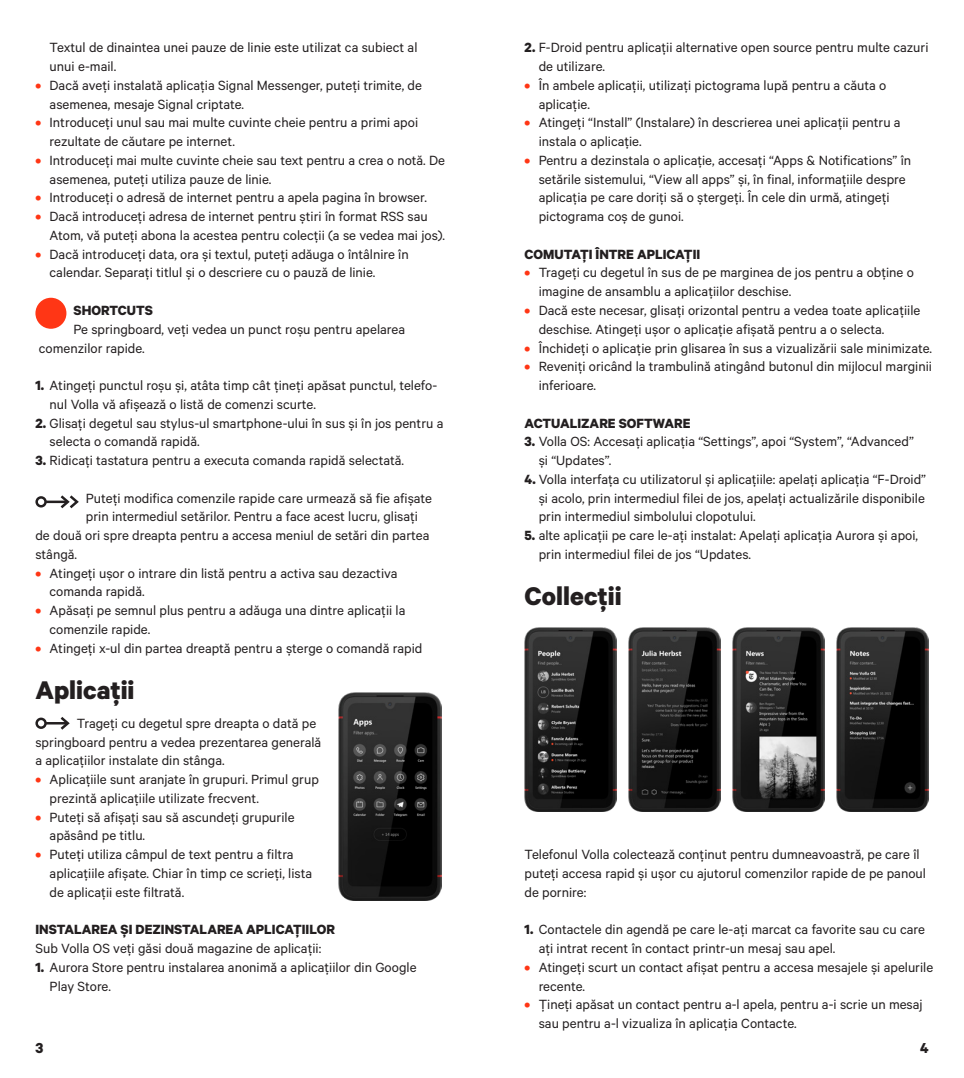
<style>
.page{position:relative;width:964px;height:1078px;background:#fff}
.page>*{position:absolute;margin:0;border:0;box-sizing:border-box;transform-origin:0 0}
.Page_Title{font:700 28.75px "Calibre";color:#231f20}
.t1{font:700 16.25px "Calibre";color:#231f20}
.Small_Paragraph{font:15px/18.8px "Calibre";color:#231f20}
.All_Caps_small_small{font:700 15px "Calibre";color:#231f20}
.Indented_small_small{font:15px/18.8px "Calibre";color:#231f20}
.s1{font-weight:700;color:#ff3615}
.s2{font-weight:700}
</style>
<div class="page">
<svg style="left:38px;top:496px;width:20px;height:9px"></svg>
<div style="left:35px;top:496px;width:12px;height:11px;border:2px solid #231f20;border-radius:50%"></div>
<hr style="left:46px;top:500px;width:20px;height:3px;background:#231f20">
<svg style="left:58px;top:495px;width:21px;height:14px"></svg>
<div style="left:35px;top:298px;width:31px;height:31px;background:#ff3615;border-radius:50%"></div>
<div style="left:35px;top:717px;width:12px;height:11px;border:2px solid #231f20;border-radius:50%"></div>
<hr style="left:46px;top:721px;width:20px;height:3px;background:#231f20">
<svg style="left:58px;top:717px;width:12px;height:13px"></svg>
<img style="left:338px;top:692px;width:104px;height:208px">
<img style="left:524px;top:627px;width:92px;height:184px">
<img style="left:628px;top:627px;width:92px;height:184px">
<img style="left:732px;top:627px;width:92px;height:184px">
<img style="left:836px;top:627px;width:92px;height:184px">
<p class="Indented_small_small" style="left:50px;top:38px;width:369px">Textul de dinaintea unei pauze de linie este utilizat ca subiect al unui e-mail.</p>
<p class="Small_Paragraph" style="left:50px;top:75px;width:374px;text-indent:-14px"><span class="s1">•</span> Dacă aveţi instalată aplicaţia Signal Messenger, puteţi trimite, de asemenea, mesaje Signal criptate.</p>
<p class="Small_Paragraph" style="left:50px;top:113px;width:370px;text-indent:-14px"><span class="s1">•</span> Introduceţi unul sau mai multe cuvinte cheie pentru a primi apoi rezultate de căutare pe internet.</p>
<p class="Small_Paragraph" style="left:50px;top:150px;width:397px;text-indent:-14px"><span class="s1">•</span> Introduceţi mai multe cuvinte cheie sau text pentru a crea o notă. De asemenea, puteţi utiliza pauze de linie.</p>
<p class="Small_Paragraph" style="left:35px;top:188px;width:393px"><span class="s1">•</span> Introduceţi o adresă de internet pentru a apela pagina în browser.</p>
<p class="Small_Paragraph" style="left:50px;top:206px;width:397px;text-indent:-14px"><span class="s1">•</span> Dacă introduceţi adresa de internet pentru știri în format RSS sau<br>Atom, vă puteţi abona la acestea pentru colecţii (a se vedea mai jos).</p>
<p class="Small_Paragraph" style="left:50px;top:244px;width:361px;text-indent:-14px"><span class="s1">•</span> Dacă introduceţi data, ora și textul, puteţi adăuga o întâlnire în calendar. Separaţi titlul și o descriere cu o pauză de linie.</p>
<p class="All_Caps_small_small" style="left:74px;top:301px;width:81px">SHORTCUTS</p>
<p class="Small_Paragraph" style="left:39px;top:319px;width:368px;text-indent:35px">Pe springboard, veţi vedea un punct roșu pentru apelarea comenzilor rapide.</p>
<p class="Small_Paragraph" style="left:50px;top:375px;width:389px;text-indent:-14px"><span class="s2">1.</span> Atingeţi punctul roșu și, atâta timp cât ţineţi apăsat punctul, telefo&shy;nul Volla vă afișează o listă de comenzi scurte.</p>
<p class="Small_Paragraph" style="left:50px;top:413px;width:395px;text-indent:-14px"><span class="s2">2.</span> Glisaţi degetul sau stylus-ul smartphone-ului în sus și în jos pentru a selecta o comandă rapidă.</p>
<p class="Small_Paragraph" style="left:35px;top:450px;width:370px"><span class="s2">3.</span> Ridicaţi tastatura pentru a executa comanda rapidă selectată.</p>
<p class="Small_Paragraph" style="left:86px;top:488px;width:348px">Puteţi modifica comenzile rapide care urmează să fie afișate</p>
<p class="Small_Paragraph" style="left:86px;top:506px;width:334px">prin intermediul setărilor. Pentru a face acest lucru, glisaţi</p>
<p class="Small_Paragraph" style="left:35px;top:525px;width:395px">de două ori spre dreapta pentru a accesa meniul de setări din partea</p>
<p class="Small_Paragraph" style="left:35px;top:544px;width:43px">stângă.</p>
<p class="Small_Paragraph" style="left:50px;top:563px;width:349px;text-indent:-14px"><span class="s1">•</span> Atingeţi ușor o intrare din listă pentru a activa sau dezactiva comanda rapidă.</p>
<p class="Small_Paragraph" style="left:50px;top:600px;width:357px;text-indent:-14px"><span class="s1">•</span> Apăsaţi pe semnul plus pentru a adăuga una dintre aplicaţii la comenzile rapide.</p>
<p class="Small_Paragraph" style="left:35px;top:638px;width:388px"><span class="s1">•</span> Atingeţi x-ul din partea dreaptă pentru a șterge o comandă rapid</p>
<p class="Page_Title" style="left:35px;top:672px;width:101px">Aplicaţii</p>
<p class="Small_Paragraph" style="left:35px;top:713px;width:287px;text-indent:41px">Trageţi cu degetul spre dreapta o dată pe springboard pentru a vedea prezentarea generală a aplicaţiilor instalate din stânga.</p>
<p class="Small_Paragraph" style="left:50px;top:769px;width:271px;text-indent:-14px"><span class="s1">•</span> Aplicaţiile sunt aranjate în grupuri. Primul grup prezintă aplicaţiile utilizate frecvent.</p>
<p class="Small_Paragraph" style="left:50px;top:806px;width:246px;text-indent:-14px"><span class="s1">•</span> Puteţi să afișaţi sau să ascundeţi grupurile apăsând pe titlu.</p>
<p class="Small_Paragraph" style="left:50px;top:844px;width:264px;text-indent:-14px"><span class="s1">•</span> Puteţi utiliza câmpul de text pentru a filtra aplicaţiile afișate. Chiar în timp ce scrieţi, lista de aplicaţii este filtrată.</p>
<p class="All_Caps_small_small" style="left:35px;top:920px;width:301px">INSTALAREA ȘI DEZINSTALAREA APLICAŢIILOR</p>
<p class="Small_Paragraph" style="left:35px;top:938px;width:287px">Sub Volla OS veţi găsi două magazine de aplicaţii:</p>
<p class="Small_Paragraph" style="left:50px;top:956px;width:368px;text-indent:-14px"><span class="s2">1.</span> Aurora Store pentru instalarea anonimă a aplicaţiilor din Google<br>Play Store.</p>
<p class="Small_Paragraph" style="left:539px;top:38px;width:391px;text-indent:-14px"><span class="s2">2.</span> F-Droid pentru aplicaţii alternative open source pentru multe cazuri de utilizare.</p>
<p class="Small_Paragraph" style="left:539px;top:75px;width:349px;text-indent:-14px"><span class="s1">•</span> În ambele aplicaţii, utilizaţi pictograma lupă pentru a căuta o aplicaţie.</p>
<p class="Small_Paragraph" style="left:539px;top:113px;width:363px;text-indent:-14px"><span class="s1">•</span> Atingeţi “Install” (Instalare) în descrierea unei aplicaţii pentru a instala o aplicaţie.</p>
<p class="Small_Paragraph" style="left:539px;top:150px;width:374px;text-indent:-14px"><span class="s1">•</span> Pentru a dezinstala o aplicaţie, accesaţi “Apps &amp; Notifications” în setările sistemului, “View all apps” și, în final, informaţiile despre aplicaţia pe care doriţi să o ștergeţi. În cele din urmă, atingeţi pictograma coș de gunoi.</p>
<p class="All_Caps_small_small" style="left:524px;top:245px;width:177px">COMUTAŢI ÎNTRE APLICAŢII</p>
<p class="Small_Paragraph" style="left:539px;top:263px;width:377px;text-indent:-14px"><span class="s1">•</span> Trageţi cu degetul în sus de pe marginea de jos pentru a obţine o imagine de ansamblu a aplicaţiilor deschise.</p>
<p class="Small_Paragraph" style="left:539px;top:300px;width:383px;text-indent:-14px"><span class="s1">•</span> Dacă este necesar, glisaţi orizontal pentru a vedea toate aplicaţiile deschise. Atingeţi ușor o aplicaţie afișată pentru a o selecta.</p>
<p class="Small_Paragraph" style="left:524px;top:338px;width:409px"><span class="s1">•</span> Închideţi o aplicaţie prin glisarea în sus a vizualizării sale minimizate.</p>
<p class="Small_Paragraph" style="left:539px;top:356px;width:395px;text-indent:-14px"><span class="s1">•</span> Reveniţi oricând la trambulină atingând butonul din mijlocul marginii inferioare.</p>
<p class="All_Caps_small_small" style="left:524px;top:413px;width:168px">ACTUALIZARE SOFTWARE</p>
<p class="Small_Paragraph" style="left:539px;top:431px;width:377px;text-indent:-14px"><span class="s2">3.</span> Volla OS: Accesaţi aplicaţia “Settings”, apoi “System”, “Advanced” și “Updates”.</p>
<p class="Small_Paragraph" style="left:539px;top:469px;width:389px;text-align:justify;text-indent:-14px"><span class="s2">4.</span> Volla interfaţa cu utilizatorul și aplicaţiile: apelaţi aplicaţia “F-Droid” și acolo, prin intermediul filei de jos, apelaţi actualizările disponibile prin intermediul simbolului clopotului.</p>
<p class="Small_Paragraph" style="left:539px;top:525px;width:381px;text-indent:-14px"><span class="s2">5.</span> alte aplicaţii pe care le-aţi instalat: Apelaţi aplicaţia Aurora și apoi, prin intermediul filei de jos “Updates.</p>
<p class="Page_Title" style="left:524px;top:578px;width:99px">Collecţii</p>
<p class="Small_Paragraph" style="left:524px;top:844px;width:403px">Telefonul Volla colectează conţinut pentru dumneavoastră, pe care îl puteţi accesa rapid și ușor cu ajutorul comenzilor rapide de pe panoul de pornire:</p>
<p class="Small_Paragraph" style="left:539px;top:919px;width:388px;text-indent:-14px"><span class="s2">1.</span> Contactele din agendă pe care le-aţi marcat ca favorite sau cu care aţi intrat recent în contact printr-un mesaj sau apel.</p>
<p class="Small_Paragraph" style="left:539px;top:956px;width:396px;text-indent:-14px"><span class="s1">•</span> Atingeţi scurt un contact afișat pentru a accesa mesajele și apelurile recente.</p>
<p class="Small_Paragraph" style="left:539px;top:994px;width:385px;text-indent:-14px"><span class="s1">•</span> Ţineţi apăsat un contact pentru a-l apela, pentru a-i scrie un mesaj sau pentru a-l vizualiza în aplicaţia Contacte.</p>
<p class="t1" style="left:35px;top:1037px;width:9px">3</p>
<p class="t1" style="left:920px;top:1037px;width:10px">4</p>
</div>
